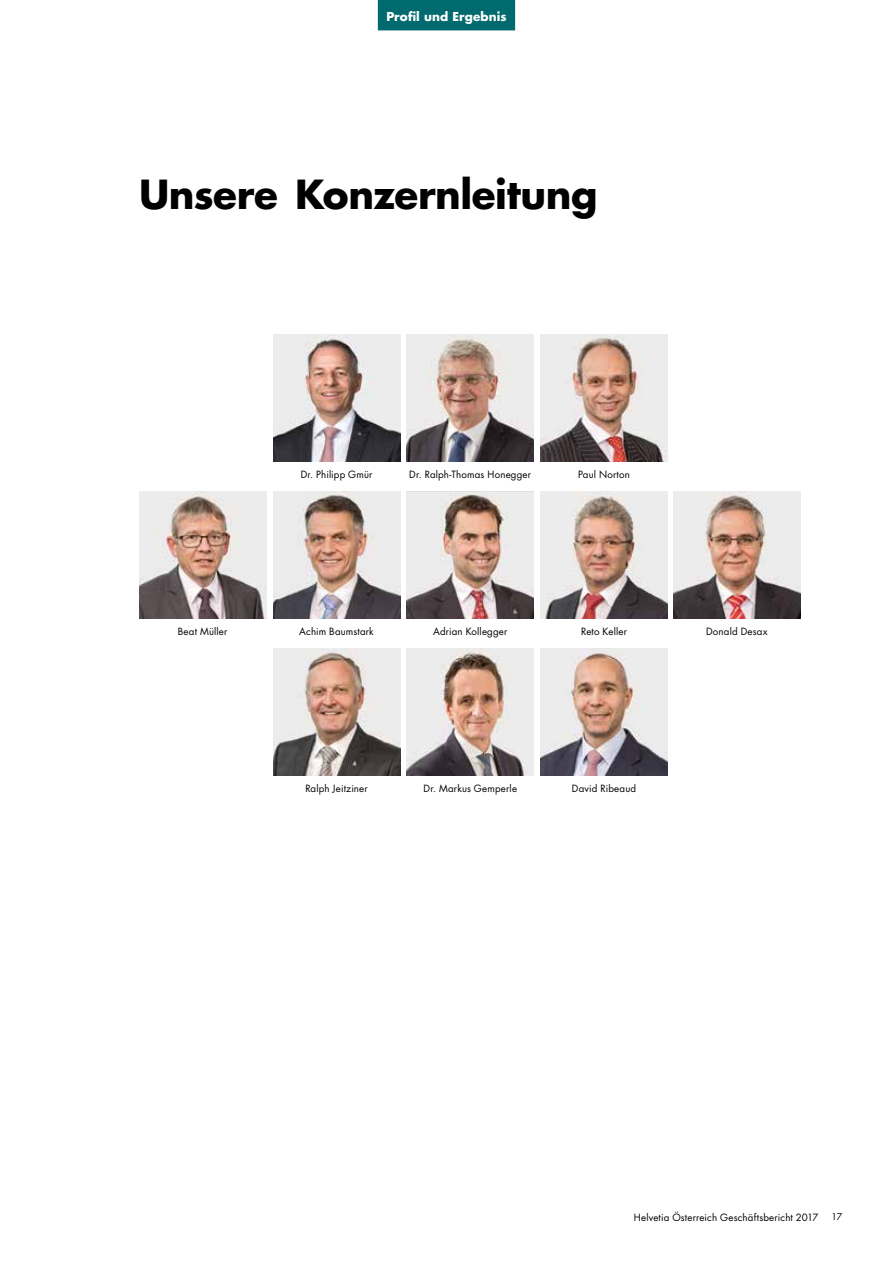
<style>
.page{position:relative;width:893px;height:1263px;background:#fff}
.page>*{position:absolute;margin:0;border:0;box-sizing:border-box;transform-origin:0 0}
.t1{font:700 39px "Futura Std";letter-spacing:-.01em;color:#000}
.t2{font:700 12px "Futura Std";letter-spacing:.01em;color:#fff}
.t3{font:9.75px "Futura Std";letter-spacing:.015em;color:#000}
.t4{font:9px "Futura Std";color:#000}
</style>
<div class="page">
<div style="left:378px;top:0;width:137px;height:30px;background:#006a6f"></div>
<img style="left:407px;top:648px;width:127px;height:127px">
<img style="left:673px;top:491px;width:127px;height:128px">
<img style="left:407px;top:335px;width:127px;height:127px">
<img style="left:540px;top:335px;width:128px;height:127px">
<img style="left:273px;top:491px;width:127px;height:128px">
<img style="left:407px;top:492px;width:127px;height:127px">
<img style="left:273px;top:648px;width:127px;height:127px">
<img style="left:540px;top:648px;width:128px;height:127px">
<img style="left:540px;top:491px;width:128px;height:128px">
<img style="left:139px;top:491px;width:127px;height:128px">
<img style="left:273px;top:335px;width:127px;height:127px">
<p class="t2" style="left:386px;top:8px;width:122px">Profil und Ergebnis</p>
<h1 class="t1" style="left:139px;top:168px;width:460px">Unsere Konzernleitung</h1>
<p class="t3" style="left:301px;top:468px;width:73px">Dr. Philipp Gmür</p>
<p class="t3" style="left:578px;top:468px;width:53px">Paul Norton</p>
<p class="t3" style="left:409px;top:468px;width:123px">Dr. Ralph-Thomas Honegger</p>
<p class="t3" style="left:178px;top:625px;width:51px">Beat Müller</p>
<p class="t3" style="left:299px;top:625px;width:76px">Achim Baumstark</p>
<p class="t3" style="left:433px;top:625px;width:76px">Adrian Kollegger</p>
<p class="t3" style="left:581px;top:625px;width:47px">Reto Keller</p>
<p class="t3" style="left:706px;top:625px;width:63px">Donald Desax</p>
<p class="t3" style="left:305px;top:782px;width:64px">Ralph Jeitziner</p>
<p class="t3" style="left:572px;top:782px;width:66px">David Ribeaud</p>
<p class="t3" style="left:424px;top:782px;width:95px">Dr. Markus Gemperle</p>
<p class="t3" style="left:634px;top:1211px;width:186px">Helvetia Österreich Geschäftsbericht 2017</p>
<p class="t4" style="left:831px;top:1211px;width:13px">17</p>
</div>
